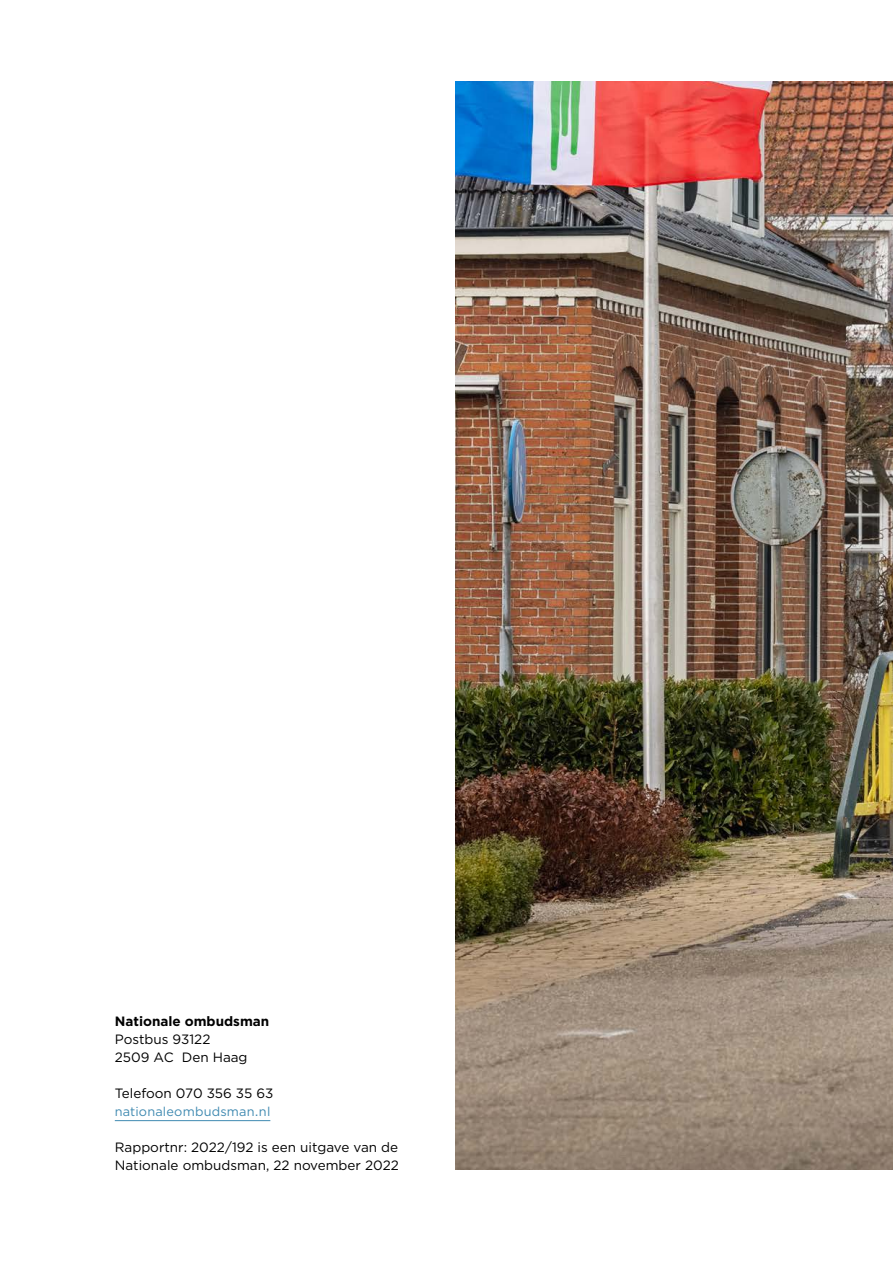
<style>
.page{position:relative;width:893px;height:1263px;background:#fff}
.page>*{position:absolute;margin:0;border:0;box-sizing:border-box;transform-origin:0 0}
.P_03__Cover_-_Contactgegevens_achterzijd{font:13.5px/18px "Gotham";color:#000}
.P_03__Cover_-_Naam_achterzijde_9_12pt{font:700 13.5px "Gotham";color:#000}
.P_03__Cover_-_Contactgegevens_achterzijd-2{font:12.75px "Gotham";letter-spacing:.015em;color:#408ab1}
</style>
<div class="page">
<hr style="left:115px;top:1120px;width:155px;height:1px;background:#408ab1">
<img style="left:455px;top:81px;width:438px;height:1088px">
<p class="P_03__Cover_-_Naam_achterzijde_9_12pt" style="left:115px;top:1012px;width:156px">Nationale ombudsman</p>
<p class="P_03__Cover_-_Contactgegevens_achterzijd" style="left:115px;top:1030px;width:97px">Postbus 93122</p>
<p class="P_03__Cover_-_Contactgegevens_achterzijd" style="left:115px;top:1048px;width:134px">2509 AC Den Haag</p>
<p class="P_03__Cover_-_Contactgegevens_achterzijd" style="left:115px;top:1084px;width:160px">Telefoon 070 356 35 63</p>
<p class="P_03__Cover_-_Contactgegevens_achterzijd-2" style="left:115px;top:1103px;width:157px">nationaleombudsman.nl</p>
<p class="P_03__Cover_-_Contactgegevens_achterzijd" style="left:115px;top:1138px;width:286px">Rapportnr: 2022/192 is een uitgave van de<br>Nationale ombudsman, 22 november 2022</p>
</div>
